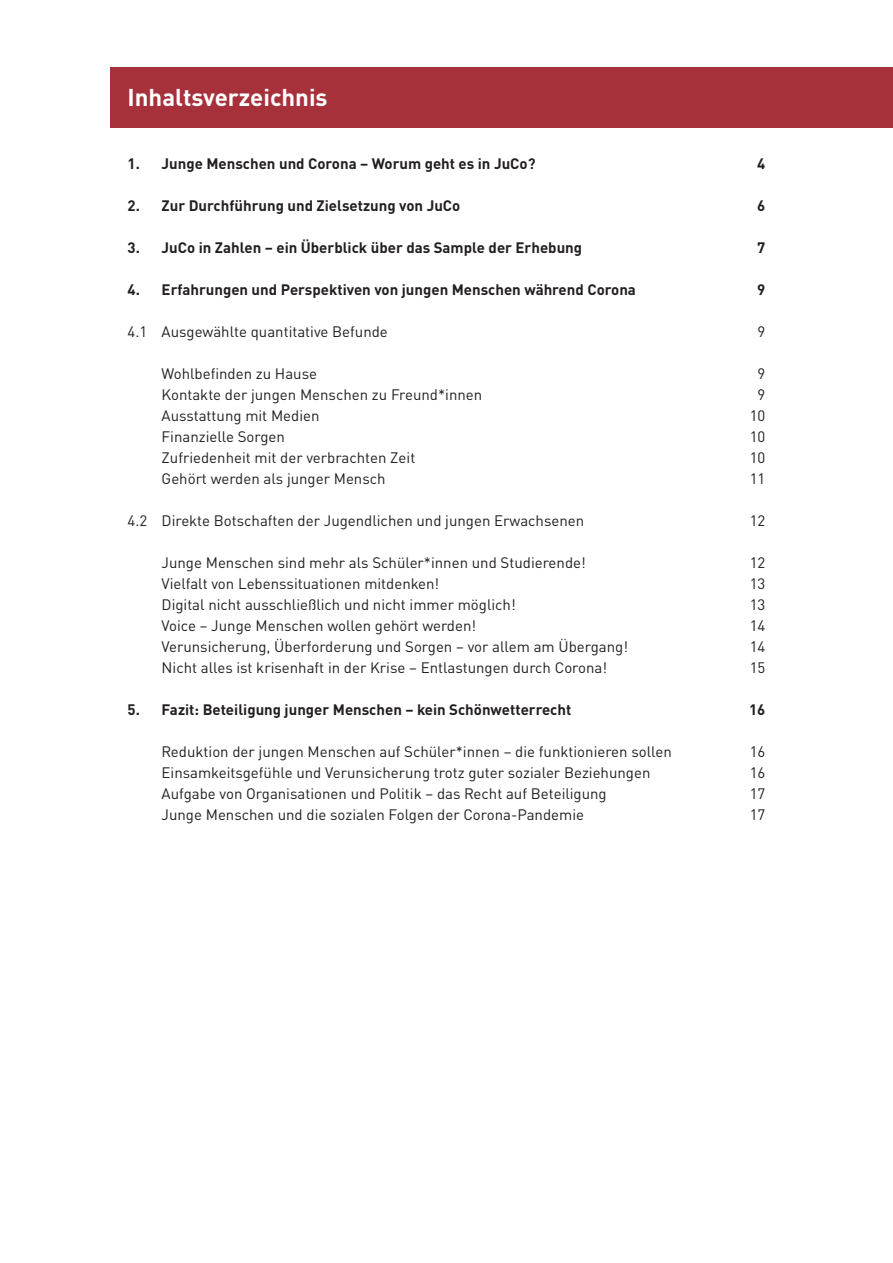
<style>
.page{position:relative;width:893px;height:1263px;background:#fff}
.page>*{position:absolute;margin:0;border:0;box-sizing:border-box;transform-origin:0 0}
.Inhaltsverzeichnisüb{font:700 24px "DIN Pro";color:#fff}
.t1{font:15px "DIN Pro";color:#231f20}
.t2{font:700 15px "DIN Pro";color:#231f20}
</style>
<div class="page">
<div style="left:111px;top:67px;width:782px;height:60px;background:#a7313b"></div>
<p class="Inhaltsverzeichnisüb" style="left:128px;top:78px;width:202px">Inhaltsverzeichnis</p>
<p class="t2" style="left:128px;top:151px;width:409px">1. Junge Menschen und Corona – Worum geht es in JuCo?</p>
<p class="t2" style="left:757px;top:151px;width:10px">4</p>
<p class="t2" style="left:128px;top:193px;width:334px">2. Zur Durchführung und Zielsetzung von JuCo</p>
<p class="t2" style="left:757px;top:193px;width:10px">6</p>
<p class="t2" style="left:128px;top:235px;width:456px">3. JuCo in Zahlen – ein Überblick über das Sample der Erhebung</p>
<p class="t2" style="left:757px;top:235px;width:10px">7</p>
<p class="t2" style="left:128px;top:277px;width:510px">4. Erfahrungen und Perspektiven von jungen Menschen während Corona</p>
<p class="t2" style="left:757px;top:277px;width:10px">9</p>
<p class="t1" style="left:128px;top:320px;width:262px">4.1 Ausgewählte quantitative Befunde</p>
<p class="t1" style="left:758px;top:320px;width:9px">9</p>
<p class="t1" style="left:162px;top:362px;width:157px">Wohlbefinden zu Hause</p>
<p class="t1" style="left:758px;top:362px;width:9px">9</p>
<p class="t1" style="left:162px;top:383px;width:322px">Kontakte der jungen Menschen zu Freund*innen</p>
<p class="t1" style="left:758px;top:383px;width:9px">9</p>
<p class="t1" style="left:162px;top:404px;width:159px">Ausstattung mit Medien</p>
<p class="t1" style="left:750px;top:404px;width:17px">10</p>
<p class="t1" style="left:162px;top:425px;width:125px">Finanzielle Sorgen</p>
<p class="t1" style="left:750px;top:425px;width:17px">10</p>
<p class="t1" style="left:162px;top:446px;width:255px">Zufriedenheit mit der verbrachten Zeit</p>
<p class="t1" style="left:750px;top:446px;width:17px">10</p>
<p class="t1" style="left:162px;top:467px;width:226px">Gehört werden als junger Mensch</p>
<p class="t1" style="left:750px;top:467px;width:17px">11</p>
<p class="t1" style="left:128px;top:509px;width:458px">4.2 Direkte Botschaften der Jugendlichen und jungen Erwachsenen</p>
<p class="t1" style="left:750px;top:509px;width:17px">12</p>
<p class="t1" style="left:162px;top:551px;width:426px">Junge Menschen sind mehr als Schüler*innen und Studierende!</p>
<p class="t1" style="left:750px;top:551px;width:17px">12</p>
<p class="t1" style="left:162px;top:572px;width:279px">Vielfalt von Lebenssituationen mitdenken!</p>
<p class="t1" style="left:750px;top:572px;width:17px">13</p>
<p class="t1" style="left:162px;top:593px;width:356px">Digital nicht ausschließlich und nicht immer möglich!</p>
<p class="t1" style="left:750px;top:593px;width:17px">13</p>
<p class="t1" style="left:162px;top:614px;width:316px">Voice – Junge Menschen wollen gehört werden!</p>
<p class="t1" style="left:750px;top:614px;width:17px">14</p>
<p class="t1" style="left:162px;top:635px;width:468px">Verunsicherung, Überforderung und Sorgen – vor allem am Übergang!</p>
<p class="t1" style="left:750px;top:635px;width:17px">14</p>
<p class="t1" style="left:162px;top:656px;width:447px">Nicht alles ist krisenhaft in der Krise – Entlastungen durch Corona!</p>
<p class="t1" style="left:750px;top:656px;width:17px">15</p>
<p class="t2" style="left:128px;top:697px;width:445px">5. Fazit: Beteiligung junger Menschen – kein Schönwetterrecht</p>
<p class="t2" style="left:749px;top:697px;width:18px">16</p>
<p class="t1" style="left:162px;top:740px;width:512px">Reduktion der jungen Menschen auf Schüler*innen – die funktionieren sollen</p>
<p class="t1" style="left:750px;top:740px;width:17px">16</p>
<p class="t1" style="left:162px;top:761px;width:490px">Einsamkeitsgefühle und Verunsicherung trotz guter sozialer Beziehungen</p>
<p class="t1" style="left:750px;top:761px;width:17px">16</p>
<p class="t1" style="left:162px;top:782px;width:447px">Aufgabe von Organisationen und Politik – das Recht auf Beteiligung</p>
<p class="t1" style="left:750px;top:782px;width:17px">17</p>
<p class="t1" style="left:162px;top:803px;width:424px">Junge Menschen und die sozialen Folgen der Corona-Pandemie</p>
<p class="t1" style="left:750px;top:803px;width:17px">17</p>
</div>
